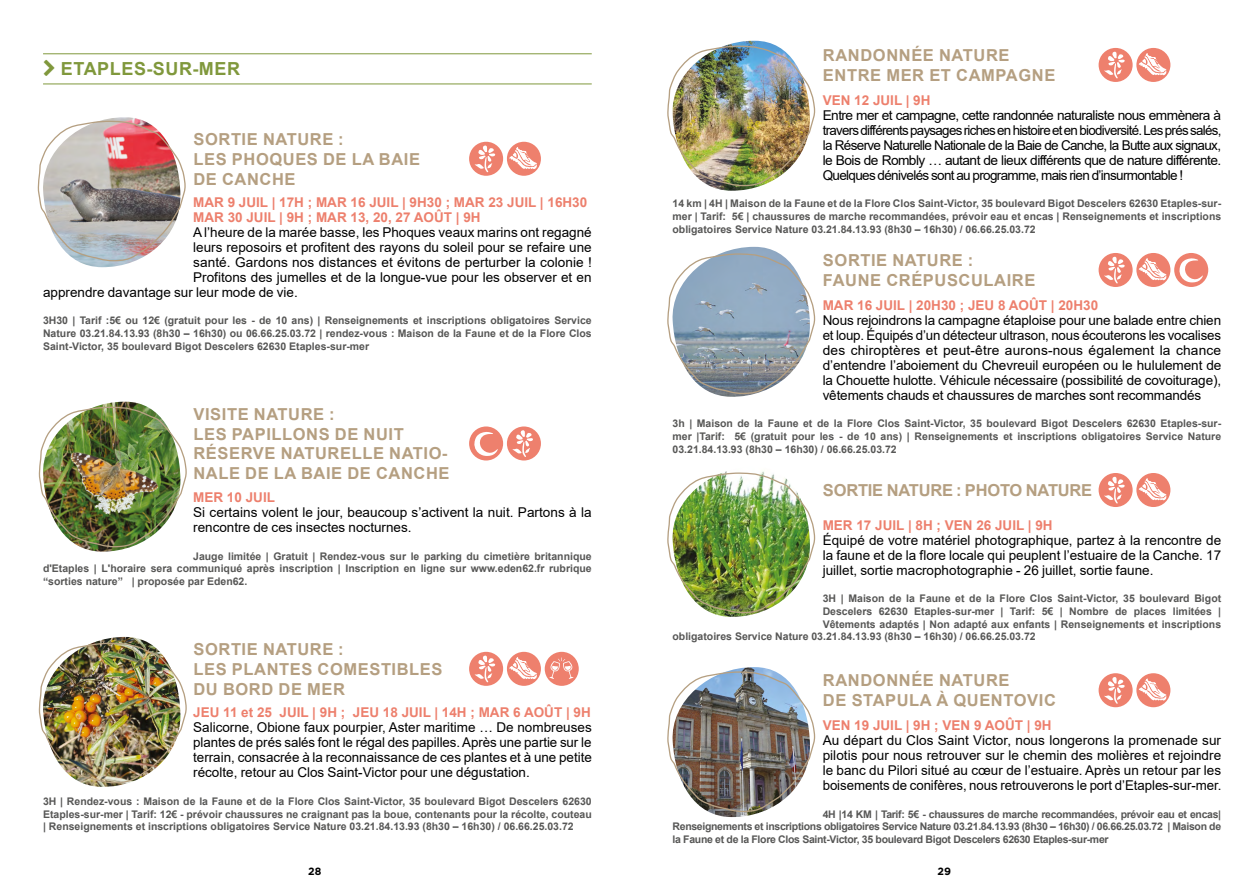
<style>
.page{position:relative;width:1259px;height:893px;background:#fff}
.page>*{position:absolute;margin:0;border:0;box-sizing:border-box;transform-origin:0 0}
.t1{font:700 18px "Arial";letter-spacing:.035em;color:#80983c}
.t2{font:700 16.5px/19.8px "Arial";letter-spacing:.035em;color:#b59f81}
.t3{font:700 16.5px "Arial";letter-spacing:-.015em;color:#b59f81}
.t4{font:13.5px/15px "Arial";color:#000;text-align:justify}
.t5{font:700 13.5px/14.4px "Arial";color:#ed806d}
.t6{font:700 10.5px/12.6px "Arial";color:#575756;text-align:justify}
.t7{font:700 10.5px "Gotham HTF";color:#000}
</style>
<div class="page">
<hr style="left:43px;top:54px;width:549px;height:1px;background:#80983c">
<hr style="left:43px;top:84px;width:549px;height:1px;background:#80983c">
<img style="left:78px;top:117px;width:66px;height:151px">
<div style="left:469px;top:142px;width:34px;height:34px;background:#ee806d;border-radius:50%"></div>
<svg style="left:474px;top:145px;width:21px;height:27px"></svg>
<div style="left:507px;top:142px;width:34px;height:34px;background:#ee806d;border-radius:50%"></div>
<svg style="left:509px;top:147px;width:28px;height:22px"></svg>
<img style="left:81px;top:402px;width:67px;height:150px">
<div style="left:469px;top:426px;width:34px;height:34px;background:#ee806d;border-radius:50%"></div>
<svg style="left:472px;top:431px;width:26px;height:25px"></svg>
<div style="left:507px;top:426px;width:34px;height:34px;background:#ee806d;border-radius:50%"></div>
<svg style="left:512px;top:430px;width:21px;height:27px"></svg>
<img style="left:82px;top:637px;width:67px;height:150px">
<div style="left:469px;top:652px;width:34px;height:34px;background:#ee806d;border-radius:50%"></div>
<svg style="left:474px;top:656px;width:21px;height:26px"></svg>
<div style="left:507px;top:652px;width:34px;height:34px;background:#ee806d;border-radius:50%"></div>
<svg style="left:509px;top:657px;width:28px;height:22px"></svg>
<div style="left:545px;top:652px;width:34px;height:34px;background:#ee806d;border-radius:50%"></div>
<svg style="left:549px;top:657px;width:24px;height:22px"></svg>
<img style="left:38px;top:121px;width:148px;height:140px">
<img style="left:39px;top:407px;width:148px;height:140px">
<img style="left:39px;top:643px;width:148px;height:140px">
<img style="left:710px;top:41px;width:67px;height:150px">
<div style="left:1098px;top:48px;width:34px;height:34px;background:#ee806d;border-radius:50%"></div>
<svg style="left:1104px;top:52px;width:20px;height:27px"></svg>
<div style="left:1136px;top:48px;width:34px;height:34px;background:#ee806d;border-radius:50%"></div>
<svg style="left:1138px;top:53px;width:28px;height:22px"></svg>
<img style="left:715px;top:247px;width:63px;height:150px">
<div style="left:1098px;top:253px;width:34px;height:34px;background:#ee806d;border-radius:50%"></div>
<svg style="left:1104px;top:257px;width:20px;height:27px"></svg>
<div style="left:1136px;top:253px;width:34px;height:34px;background:#ee806d;border-radius:50%"></div>
<svg style="left:1138px;top:258px;width:28px;height:22px"></svg>
<div style="left:1174px;top:253px;width:34px;height:34px;background:#ee806d;border-radius:50%"></div>
<svg style="left:1177px;top:258px;width:26px;height:24px"></svg>
<img style="left:712px;top:471px;width:52px;height:146px">
<div style="left:1098px;top:473px;width:34px;height:34px;background:#ee806d;border-radius:50%"></div>
<svg style="left:1104px;top:477px;width:20px;height:27px"></svg>
<div style="left:1136px;top:473px;width:34px;height:34px;background:#ee806d;border-radius:50%"></div>
<svg style="left:1138px;top:478px;width:28px;height:22px"></svg>
<img style="left:709px;top:667px;width:65px;height:150px">
<div style="left:1098px;top:673px;width:34px;height:34px;background:#ee806d;border-radius:50%"></div>
<svg style="left:1104px;top:677px;width:20px;height:27px"></svg>
<div style="left:1136px;top:673px;width:34px;height:34px;background:#ee806d;border-radius:50%"></div>
<svg style="left:1138px;top:679px;width:28px;height:22px"></svg>
<img style="left:667px;top:46px;width:148px;height:140px">
<svg style="left:667px;top:253px;width:148px;height:141px"></svg>
<img style="left:667px;top:472px;width:148px;height:141px">
<img style="left:667px;top:671px;width:148px;height:141px">
<h1 class="t1" style="left:61px;top:56px;width:181px">ETAPLES-SUR-MER</h1>
<h2 class="t2" style="left:193px;top:129px;width:228px">SORTIE NATURE :<br>LES PHOQUES DE LA BAIE<br>DE CANCHE</h2>
<p class="t5" style="left:193px;top:196px;width:395px">MAR 9 JUIL | 17H ; MAR 16 JUIL | 9H30 ; MAR 23 JUIL | 16H30<br>MAR 30 JUIL | 9H ; MAR 13, 20, 27 AOÛT | 9H</p>
<p class="t4" style="left:193px;top:224px;width:400px">A l’heure de la marée basse, les Phoques veaux marins ont regagné</p>
<p class="t4" style="left:193px;top:239px;width:400px">leurs reposoirs et profitent des rayons du soleil pour se refaire une</p>
<p class="t4" style="left:193px;top:254px;width:400px">santé. Gardons nos distances et évitons de perturber la colonie !</p>
<p class="t4" style="left:193px;top:269px;width:400px">Profitons des jumelles et de la longue-vue pour les observer et en</p>
<p class="t4" style="left:43px;top:284px;width:256px">apprendre davantage sur leur mode de vie.</p>
<p class="t6" style="left:43px;top:314px;width:550px">3H30 | Tarif :5€ ou 12€ (gratuit pour les - de 10 ans) | Renseignements et inscriptions obligatoires Service Nature 03.21.84.13.93 (8h30 – 16h30) ou 06.66.25.03.72 | rendez-vous : Maison de la Faune et de la Flore Clos Saint-Victor, 35 boulevard Bigot Descelers 62630 Etaples-sur-mer</p>
<h2 class="t2" style="left:193px;top:404px;width:258px">VISITE NATURE :<br>LES PAPILLONS DE NUIT<br>RÉSERVE NATURELLE NATIO-<br>NALE DE LA BAIE DE CANCHE</h2>
<p class="t5" style="left:193px;top:490px;width:83px">MER 10 JUIL</p>
<p class="t4" style="left:193px;top:505px;width:400px">Si certains volent le jour, beaucoup s’activent la nuit. Partons à la rencontre de ces insectes nocturnes.</p>
<p class="t6" style="left:43px;top:550px;width:550px;text-indent:150px">Jauge limitée | Gratuit | Rendez-vous sur le parking du cimetière britannique d'Etaples | L'horaire sera communiqué après inscription | Inscription en ligne sur www.eden62.fr rubrique “sorties nature” | proposée par Eden62.</p>
<h2 class="t2" style="left:193px;top:639px;width:251px">SORTIE NATURE :<br>LES PLANTES COMESTIBLES<br>DU BORD DE MER</h2>
<p class="t5" style="left:193px;top:706px;width:399px">JEU 11 et 25 JUIL | 9H ; JEU 18 JUIL | 14H ; MAR 6 AOÛT | 9H</p>
<p class="t4" style="left:193px;top:720px;width:400px">Salicorne, Obione faux pourpier, Aster maritime … De nombreuses plantes de prés salés font le régal des papilles. Après une partie sur le terrain, consacrée à la reconnaissance de ces plantes et à une petite récolte, retour au Clos Saint-Victor pour une dégustation.</p>
<p class="t6" style="left:43px;top:795px;width:550px">3H | Rendez-vous : Maison de la Faune et de la Flore Clos Saint-Victor, 35 boulevard Bigot Descelers 62630<br>Etaples-sur-mer | Tarif: 12€ - prévoir chaussures ne craignant pas la boue, contenants pour la récolte, couteau | Renseignements et inscriptions obligatoires Service Nature 03.21.84.13.93 (8h30 – 16h30) / 06.66.25.03.72</p>
<h2 class="t2" style="left:823px;top:46px;width:234px">RANDONNÉE NATURE<br>ENTRE MER ET CAMPAGNE</h2>
<p class="t5" style="left:822px;top:93px;width:109px">VEN 12 JUIL | 9H</p>
<p class="t4" style="left:822px;top:107px;width:400px">Entre mer et campagne, cette randonnée naturaliste nous emmènera à travers différents paysages riches en histoire et en biodiversité. Les prés salés, la Réserve Naturelle Nationale de la Baie de Canche, la Butte aux signaux, le Bois de Rombly … autant de lieux différents que de nature différente.<br>Quelques dénivelés sont au programme, mais rien d’insurmontable !</p>
<p class="t6" style="left:672px;top:197px;width:550px">14 km | 4H | Maison de la Faune et de la Flore Clos Saint-Victor, 35 boulevard Bigot Descelers 62630 Etaples-sur&shy;mer | Tarif: 5€ | chaussures de marche recommandées, prévoir eau et encas | Renseignements et inscriptions obligatoires Service Nature 03.21.84.13.93 (8h30 – 16h30) / 06.66.25.03.72</p>
<h2 class="t2" style="left:823px;top:251px;width:214px">SORTIE NATURE :<br>FAUNE CRÉPUSCULAIRE</h2>
<p class="t5" style="left:822px;top:298px;width:277px">MAR 16 JUIL | 20H30 ; JEU 8 AOÛT | 20H30</p>
<p class="t4" style="left:822px;top:312px;width:400px">Nous rejoindrons la campagne étaploise pour une balade entre chien et loup. Équipés d’un détecteur ultrason, nous écouterons les vocalises des chiroptères et peut-être aurons-nous également la chance d’entendre l’aboiement du Chevreuil européen ou le hululement de la Chouette hulotte. Véhicule nécessaire (possibilité de covoiturage), vêtements chauds et chaussures de marches sont recommandés</p>
<p class="t6" style="left:672px;top:417px;width:550px">3h | Maison de la Faune et de la Flore Clos Saint-Victor, 35 boulevard Bigot Descelers 62630 Etaples-sur&shy;mer |Tarif: 5€ (gratuit pour les - de 10 ans) | Renseignements et inscriptions obligatoires Service Nature 03.21.84.13.93 (8h30 – 16h30) / 06.66.25.03.72</p>
<h2 class="t3" style="left:823px;top:479px;width:271px">SORTIE NATURE : PHOTO NATURE</h2>
<p class="t5" style="left:822px;top:518px;width:231px">MER 17 JUIL | 8H ; VEN 26 JUIL | 9H</p>
<p class="t4" style="left:822px;top:532px;width:400px">Équipé de votre matériel photographique, partez à la rencontre de la faune et de la flore locale qui peuplent l’estuaire de la Canche. 17 juillet, sortie macrophotographie - 26 juillet, sortie faune.</p>
<p class="t6" style="left:822px;top:593px;width:400px">3H | Maison de la Faune et de la Flore Clos Saint-Victor, 35 boulevard Bigot</p>
<p class="t6" style="left:822px;top:605px;width:400px">Descelers 62630 Etaples-sur-mer | Tarif: 5€ | Nombre de places limitées |</p>
<p class="t6" style="left:822px;top:618px;width:400px">Vêtements adaptés | Non adapté aux enfants | Renseignements et inscriptions</p>
<p class="t6" style="left:672px;top:630px;width:365px">obligatoires Service Nature 03.21.84.13.93 (8h30 – 16h30) / 06.66.25.03.72</p>
<h2 class="t2" style="left:823px;top:671px;width:234px">RANDONNÉE NATURE<br>DE STAPULA À QUENTOVIC</h2>
<p class="t5" style="left:822px;top:718px;width:230px">VEN 19 JUIL | 9H ; VEN 9 AOÛT | 9H</p>
<p class="t4" style="left:822px;top:733px;width:400px">Au départ du Clos Saint Victor, nous longerons la promenade sur pilotis pour nous retrouver sur le chemin des molières et rejoindre le banc du Pilori situé au cœur de l’estuaire. Après un retour par les boisements de conifères, nous retrouverons le port d’Etaples-sur-mer.</p>
<p class="t6" style="left:672px;top:808px;width:550px;text-indent:150px">4H |14 KM | Tarif: 5€ - chaussures de marche recommandées, prévoir eau et encas| Renseignements et inscriptions obligatoires Service Nature 03.21.84.13.93 (8h30 – 16h30) / 06.66.25.03.72 | Maison de la Faune et de la Flore Clos Saint-Victor, 35 boulevard Bigot Descelers 62630 Etaples-sur-mer</p>
<p class="t7" style="left:308px;top:865px;width:15px">28</p>
<p class="t7" style="left:937px;top:865px;width:15px">29</p>
</div>
